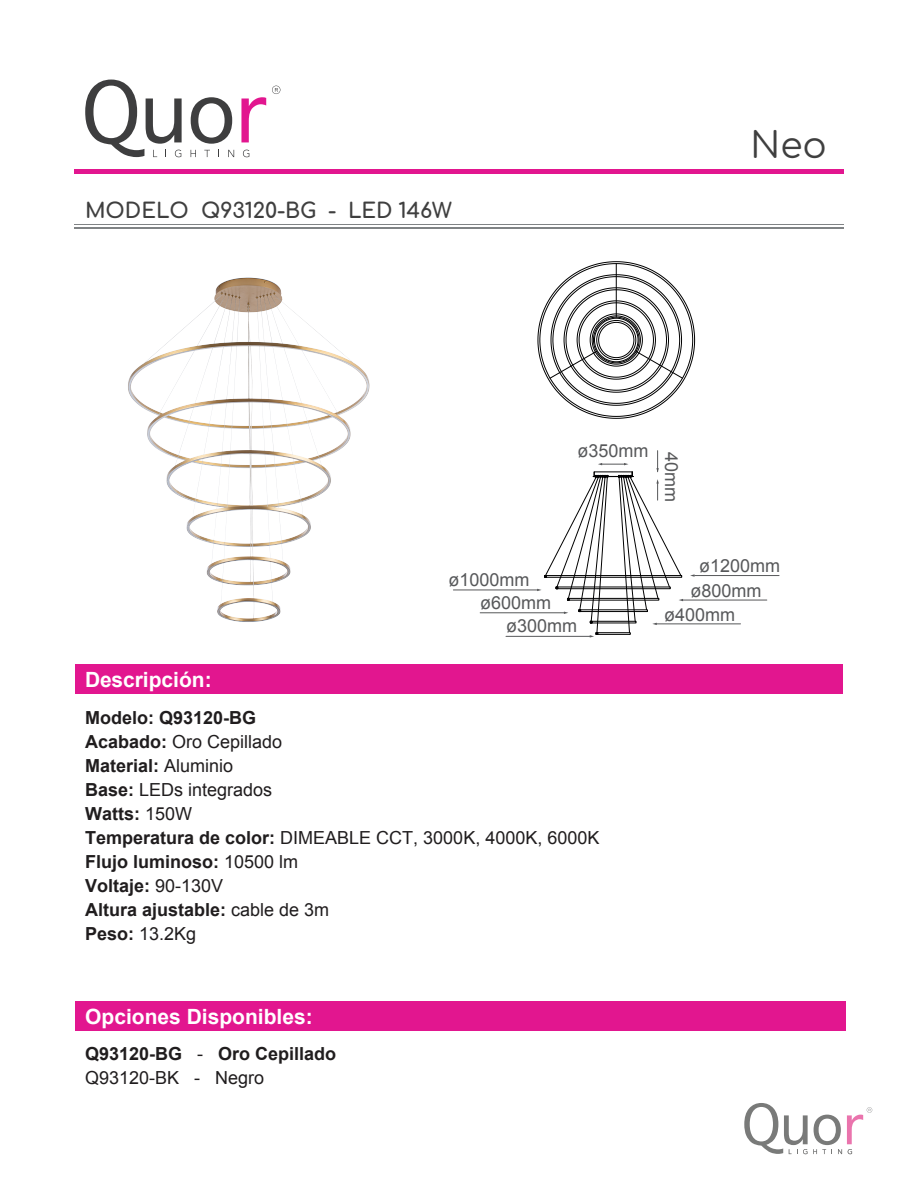
<style>
.page{position:relative;width:918px;height:1188px;background:#fff}
.page>*{position:absolute;margin:0;border:0;box-sizing:border-box;transform-origin:0 0}
.t1{font:36px "Comfortaa";color:#3f3f3f}
.t2{font:700 21px "Arial";color:#fff}
.t3{font:700 21px "Comfortaa";letter-spacing:-.01em;color:#3f3f3f}
.t4{font:700 18px/24px "Arial";color:#201d1e}
.t5{font:18px "Arial";color:#57585a}
.t6{font:18px "Arial";color:#201d1e}
.s1{font-weight:400}
</style>
<div class="page">
<hr style="left:74px;top:169px;width:770px;height:4px;background:#e2168f">
<hr style="left:74px;top:227px;width:770px;height:1px;background:#808385">
<hr style="left:74px;top:224px;width:770px;height:1px;background:#808385">
<div style="left:75px;top:665px;width:768px;height:29px;background:#e2168f"></div>
<svg style="left:241px;top:97px;width:25px;height:45px"></svg>
<svg style="left:191px;top:97px;width:41px;height:47px"></svg>
<svg style="left:85px;top:80px;width:97px;height:77px"></svg>
<svg style="left:191px;top:150px;width:5px;height:7px"></svg>
<svg style="left:204px;top:150px;width:6px;height:7px"></svg>
<svg style="left:228px;top:150px;width:6px;height:7px"></svg>
<svg style="left:243px;top:150px;width:6px;height:7px"></svg>
<svg style="left:272px;top:86px;width:8px;height:8px"></svg>
<div style="left:75px;top:1002px;width:771px;height:29px;background:#e2168f"></div>
<svg style="left:744px;top:1103px;width:128px;height:51px"></svg>
<hr style="left:480px;top:613px;width:85px;height:1px;background:#57585a">
<hr style="left:453px;top:590px;width:85px;height:1px;background:#57585a">
<hr style="left:682px;top:600px;width:85px;height:1px;background:#57585a">
<hr style="left:695px;top:575px;width:84px;height:1px;background:#57585a">
<hr style="left:656px;top:624px;width:85px;height:1px;background:#57585a">
<hr style="left:506px;top:636px;width:85px;height:1px;background:#57585a">
<img style="left:85px;top:228px;width:323px;height:437px">
<svg style="left:537px;top:261px;width:158px;height:158px"></svg>
<svg style="left:537px;top:451px;width:146px;height:187px"></svg>
<p class="t3" style="left:85px;top:191px;width:368px">MODELO Q93120-BG - LED 146W</p>
<h1 class="t1" style="left:751px;top:113px;width:78px">Neo</h1>
<p class="t5" style="left:578px;top:439px;width:73px">ø350mm</p>
<p class="t5" style="left:683px;top:452px;width:52px;rotate:90deg">40mm</p>
<p class="t5" style="left:449px;top:568px;width:83px">ø1000mm</p>
<p class="t5" style="left:480px;top:591px;width:73px">ø600mm</p>
<p class="t5" style="left:506px;top:614px;width:73px">ø300mm</p>
<p class="t2" style="left:85px;top:666px;width:128px">Descripción:</p>
<p class="t4" style="left:85px;top:706px;width:516px">Modelo: Q93120-BG<br>Acabado: <span class="s1">Oro Cepillado<br></span>Material: <span class="s1">Aluminio<br></span>Base: <span class="s1">LEDs integrados<br></span>Watts: <span class="s1">150W<br></span>Temperatura de color: <span class="s1">DIMEABLE CCT, 3000K, 4000K, 6000K<br></span>Flujo luminoso: <span class="s1">10500 lm<br></span>Voltaje: <span class="s1">90-130V<br></span>Altura ajustable: <span class="s1">cable de 3m<br></span>Peso: <span class="s1">13.2Kg</span></p>
<p class="t5" style="left:699px;top:554px;width:83px">ø1200mm</p>
<p class="t5" style="left:664px;top:603px;width:73px">ø400mm</p>
<p class="t5" style="left:691px;top:579px;width:73px">ø800mm</p>
<p class="t2" style="left:85px;top:1003px;width:229px">Opciones Disponibles:</p>
<p class="t4" style="left:85px;top:1042px;width:253px">Q93120-BG <span class="s1">-</span> Oro Cepillado</p>
<p class="t6" style="left:85px;top:1066px;width:181px">Q93120-BK - Negro</p>
</div>
